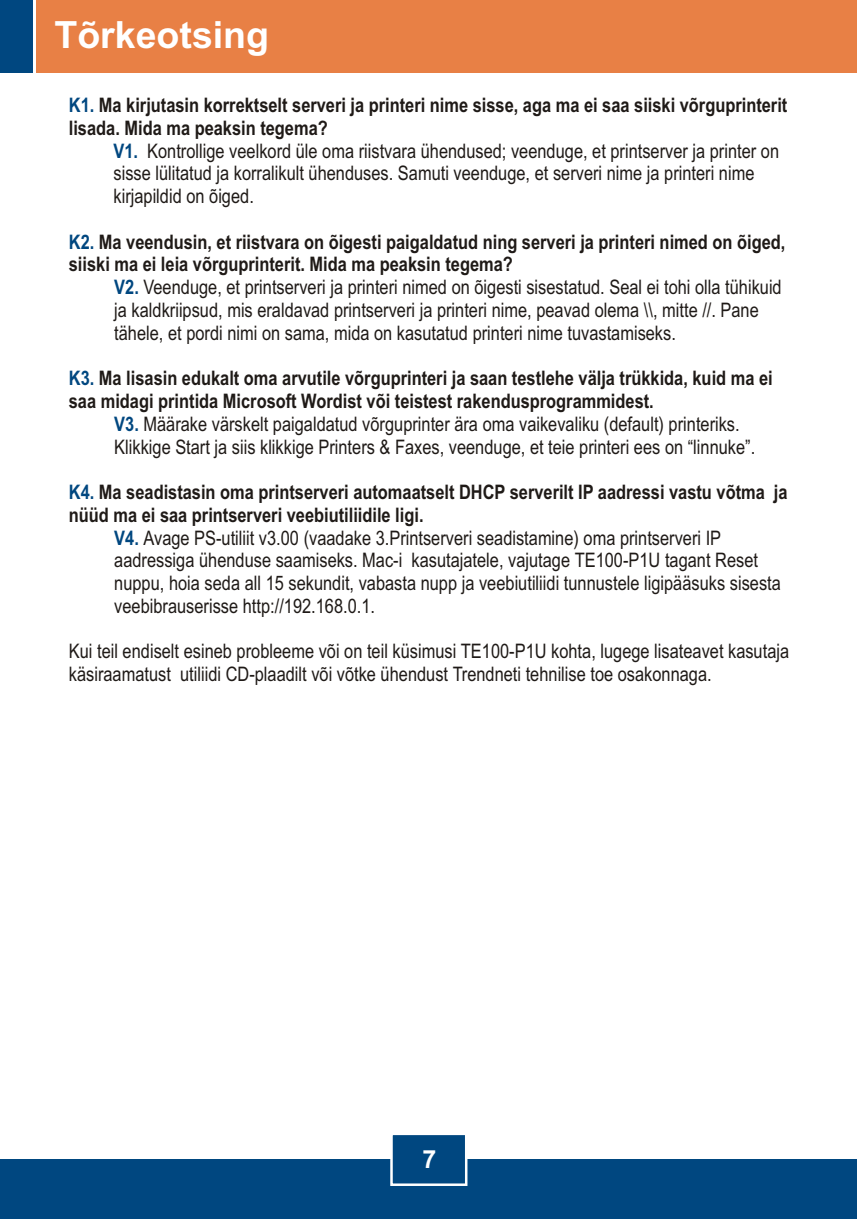
<style>
.page{position:relative;width:857px;height:1219px;background:#fff}
.page>*{position:absolute;margin:0;border:0;box-sizing:border-box;transform-origin:0 0}
.t1{font:700 37.5px "Arial";color:#fff}
.t2{font:700 25px "Arial";color:#fff}
.t3{font:20px/22.8px "Arial Narrow";color:#1f1a17}
.t4{font:700 20px "Arial Narrow";color:#1f1a17}
.t5{font:700 20px "Arial Narrow";color:#004780}
.s1{color:#004780}
.s2{font-weight:700;color:#004780}
</style>
<div class="page">
<div style="left:0;top:1159px;width:857px;height:60px;background:#004780"></div>
<div style="left:36px;top:0;width:821px;height:72px;background:#e88045"></div>
<div style="left:0;top:0;width:33px;height:72px;background:#004780"></div>
<svg style="left:390px;top:1135px;width:78px;height:51px"></svg>
<h1 class="t1" style="left:54px;top:20px;width:216px">Tõrkeotsing</h1>
<p class="t4" style="left:69px;top:98px;width:720px"><span class="s1">K1.</span> Ma kirjutasin korrektselt serveri ja printeri nime sisse, aga ma ei saa siiski võrguprinterit</p>
<p class="t5" style="left:113px;top:143px;width:26px">V1.</p>
<p class="t4" style="left:69px;top:121px;width:260px">lisada. Mida ma peaksin tegema?</p>
<p class="t3" style="left:113px;top:141px;width:667px;text-indent:34px">Kontrollige veelkord üle oma riistvara ühendused; veenduge, et printserver ja printer on sisse lülitatud ja korralikult ühenduses. Samuti veenduge, et serveri nime ja printeri nime kirjapildid on õiged.</p>
<p class="t4" style="left:69px;top:234px;width:718px"><span class="s1">K2.</span> Ma veendusin, et riistvara on õigesti paigaldatud ning serveri ja printeri nimed on õiged,</p>
<p class="t3" style="left:114px;top:278px;width:669px"><span class="s2">V2.</span> Veenduge, et printserveri ja printeri nimed on õigesti sisestatud. Seal ei tohi olla tühikuid</p>
<p class="t4" style="left:69px;top:257px;width:445px">siiski ma ei leia võrguprinterit. Mida ma peaksin tegema?</p>
<p class="t3" style="left:114px;top:300px;width:646px">ja kaldkriipsud, mis eraldavad printserveri ja printeri nime, peavad olema \\, mitte //. Pane tähele, et pordi nimi on sama, mida on kasutatud printeri nime tuvastamiseks.</p>
<p class="t4" style="left:69px;top:371px;width:705px"><span class="s1">K3.</span> Ma lisasin edukalt oma arvutile võrguprinteri ja saan testlehe välja trükkida, kuid ma ei</p>
<p class="t3" style="left:114px;top:414px;width:627px"><span class="s2">V3.</span> Määrake värskelt paigaldatud võrguprinter ära oma vaikevaliku (default) printeriks.</p>
<p class="t4" style="left:69px;top:394px;width:586px">saa midagi printida Microsoft Wordist või teistest rakendusprogrammidest.</p>
<p class="t3" style="left:114px;top:437px;width:642px">Klikkige Start ja siis klikkige Printers &amp; Faxes, veenduge, et teie printeri ees on “linnuke”.</p>
<p class="t4" style="left:69px;top:485px;width:720px"><span class="s1">K4.</span> Ma seadistasin oma printserveri automaatselt DHCP serverilt IP aadressi vastu võtma ja</p>
<p class="t3" style="left:114px;top:528px;width:608px"><span class="s2">V4.</span> Avage PS-utiliit v3.00 (vaadake 3.Printserveri seadistamine) oma printserveri IP</p>
<p class="t4" style="left:69px;top:508px;width:356px">nüüd ma ei saa printserveri veebiutiliidile ligi.</p>
<p class="t3" style="left:114px;top:551px;width:668px">aadressiga ühenduse saamiseks. Mac-i kasutajatele, vajutage TE100-P1U tagant Reset nuppu, hoia seda all 15 sekundit, vabasta nupp ja veebiutiliidi tunnustele ligipääsuks sisesta veebibrauserisse http://192.168.0.1.</p>
<p class="t3" style="left:69px;top:641px;width:722px">Kui teil endiselt esineb probleeme või on teil küsimusi TE100-P1U kohta, lugege lisateavet kasutaja käsiraamatust utiliidi CD-plaadilt või võtke ühendust Trendneti tehnilise toe osakonnaga.</p>
<p class="t2" style="left:422px;top:1150px;width:15px">7</p>
</div>
